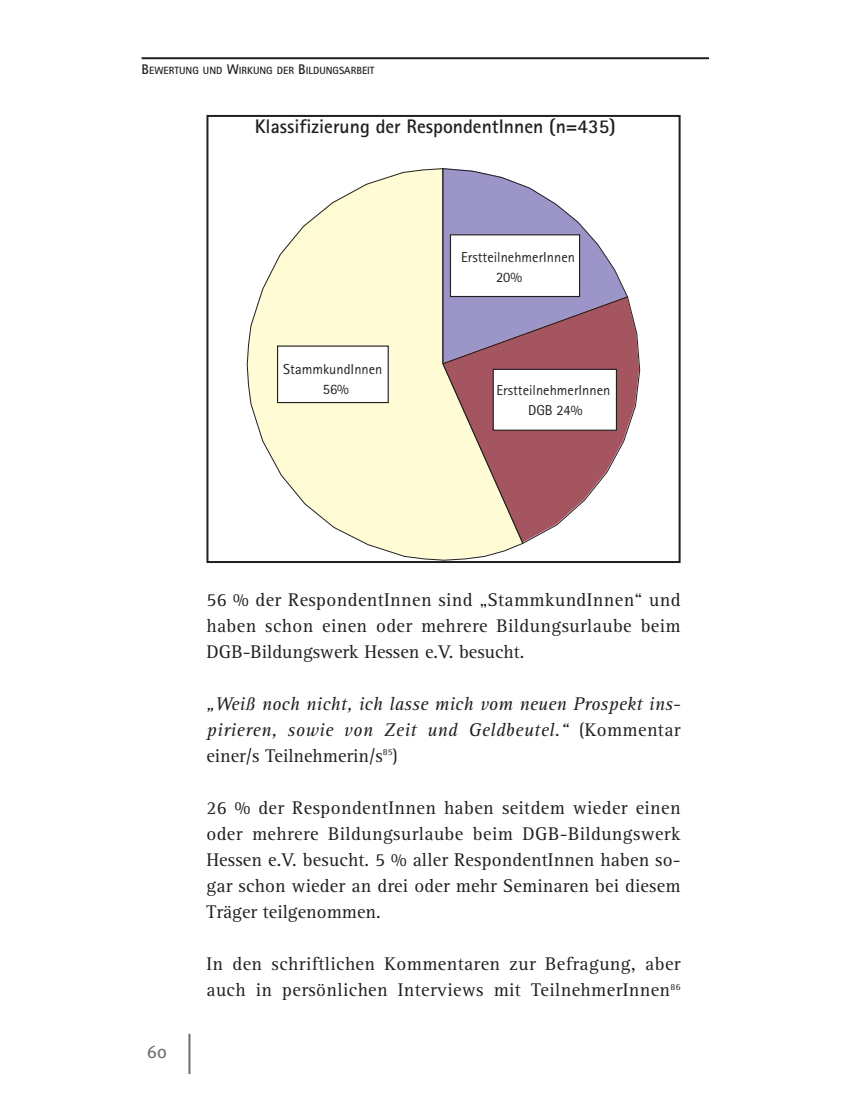
<style>
.page{position:relative;width:851px;height:1106px;background:#fff}
.page>*{position:absolute;margin:0;border:0;box-sizing:border-box;transform-origin:0 0}
.t1{font:700 19.6px "AT Rotis Sans Serif";color:#231f20}
.t2{font:19px/26px "Rotis Serif";letter-spacing:.02em;color:#231f20;text-align:justify}
.t3{font:italic 19px/26px "Rotis Serif";letter-spacing:.02em;color:#231f20;text-align:justify}
.t4{font:18px "Meta Plus";color:#6c6e70}
.t5{font:14.4px/19.8px "AT Rotis Sans Serif";color:#231f20;text-align:center}
.t6{font:700 10.4px "Rotis Sans Serif";color:#231f20}
.s1{font-size:14px}
.s2{font-style:normal}
</style>
<div class="page">
<hr style="left:142px;top:57px;width:566px;height:2px;background:#231f20">
<hr style="left:188px;top:1033px;width:2px;height:41px;background:#6c6e70">
<svg style="left:523px;top:185px;width:104px;height:111px"></svg>
<svg style="left:523px;top:296px;width:117px;height:248px"></svg>
<svg style="left:247px;top:168px;width:276px;height:392px"></svg>
<div style="left:277px;top:345px;width:112px;height:58px;background:#fff;border:1px solid #231f20"></div>
<div style="left:450px;top:234px;width:130px;height:63px;background:#fff;border:1px solid #231f20"></div>
<div style="left:492px;top:369px;width:125px;height:62px;background:#fff;border:1px solid #231f20"></div>
<div style="left:206px;top:115px;width:474px;height:448px;border:2px solid #231f20"></div>
<p class="t6" style="left:142px;top:66px;width:234px"><span class="s1">B</span>EWERTUNG UND <span class="s1">W</span>IRKUNG DER <span class="s1">B</span>ILDUNGSARBEIT</p>
<p class="t1" style="left:255px;top:119px;width:362px">Klassifizierung der RespondentInnen (n=435)</p>
<p class="t5" style="left:283px;top:361px;width:101px">StammkundInnen<br>56%</p>
<p class="t5" style="left:496px;top:248px;width:80px;text-align:left;text-indent:-35px">ErstteilnehmerInnen<br>20%</p>
<p class="t5" style="left:496px;top:382px;width:115px">ErstteilnehmerInnen<br>DGB 24%</p>
<p class="t4" style="left:147px;top:1043px;width:21px">60</p>
<p class="t2" style="left:206px;top:588px;width:475px">56 % der RespondentInnen sind „StammkundInnen“ und haben schon einen oder mehrere Bildungsurlaube beim DGB-Bildungswerk Hessen e.V. besucht.</p>
<p class="t3" style="left:206px;top:692px;width:475px">„Weiß noch nicht, ich lasse mich vom neuen Prospekt ins&shy;pirieren, sowie von Zeit und Geldbeutel.“ <span class="s2">(Kommentar einer/s Teilnehmerin/s</span><sup>85</sup><span class="s2">)</span></p>
<p class="t2" style="left:206px;top:796px;width:475px">26 % der RespondentInnen haben seitdem wieder einen oder mehrere Bildungsurlaube beim DGB-Bildungswerk Hessen e.V. besucht. 5 % aller RespondentInnen haben so&shy;gar schon wieder an drei oder mehr Seminaren bei diesem Träger teilgenommen.</p>
<p class="t2" style="left:206px;top:952px;width:475px">In den schriftlichen Kommentaren zur Befragung, aber auch in persönlichen Interviews mit TeilnehmerInnen<sup>86</sup></p>
</div>
